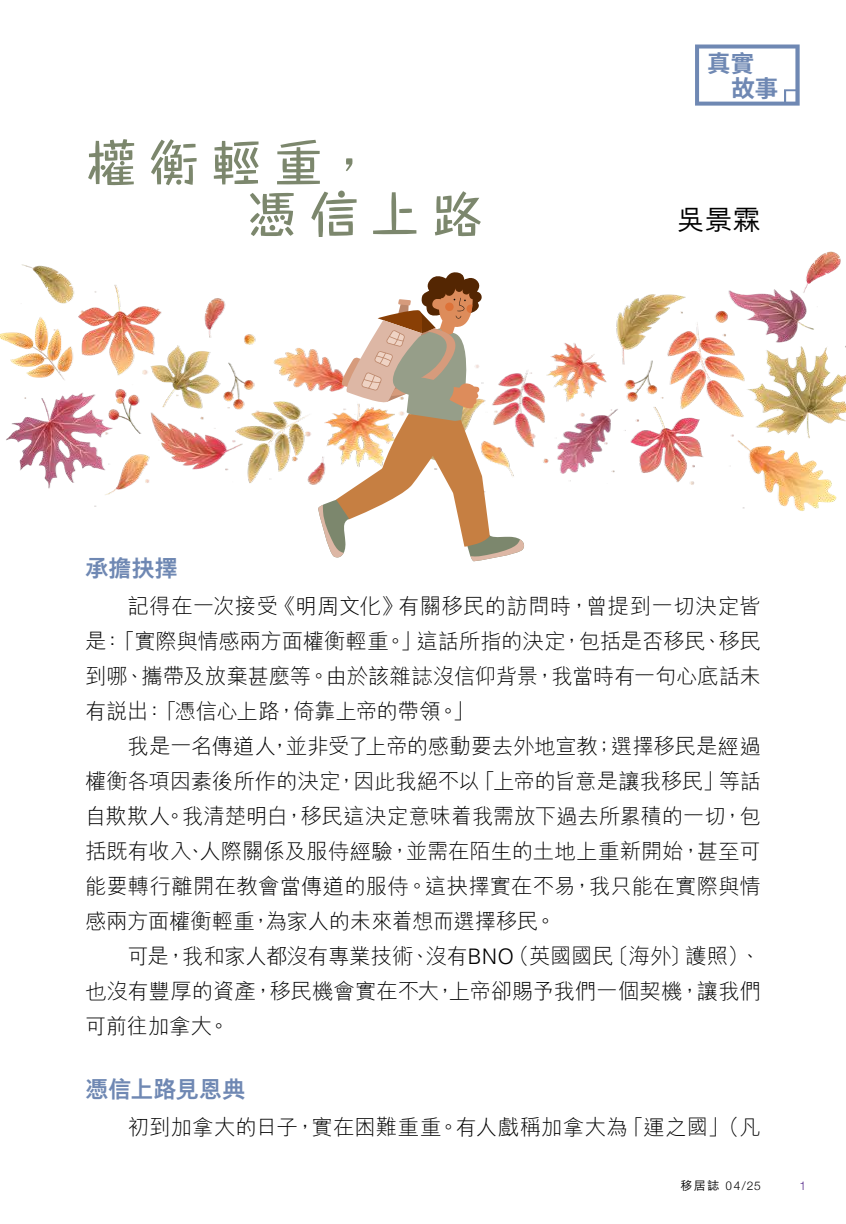
<style>
.page{position:relative;width:846px;height:1224px;background:#fff}
.page>*{position:absolute;margin:0;border:0;box-sizing:border-box;transform-origin:0 0}
.t1{font:500 52px/51.8px "M Comic HK";letter-spacing:.2em;color:#7c876d}
.t2{font:500 28px "M Hei HK";color:#000}
.t3{font:800 23.4px "M Hei HK";letter-spacing:-.015em;color:#6f88b3}
.t4{font:100 23.4px/24.8px "Noto Sans TC";color:#6f88b3}
.t5{font:300 21.4px/35px "M Hei HK";letter-spacing:-.005em;color:#000;text-align:justify}
.t6{font:500 12px "M Hei HK";color:#000}
.t7{font:300 12px "Helvetica Neue";color:#5b308e}
.s1{font-family:"Univers LT Std"}
.s2{font-weight:300}
.s3{font-family:"Helvetica Neue";font-weight:300}
</style>
<div class="page">
<img style="left:0;top:251px;width:846px;height:260px">
<svg style="left:318px;top:270px;width:208px;height:292px"></svg>
<svg style="left:695px;top:45px;width:105px;height:61px"></svg>
<h1 class="t1" style="left:246px;top:137px;width:239px;text-indent:-161px">權衡輕重，<br>憑信上路</h1>
<p class="t4" style="left:731px;top:52px;width:48px;text-indent:-24px">真實故事</p>
<h2 class="t2" style="left:677px;top:199px;width:85px">吳景霖</h2>
<p class="t3" style="left:85px;top:556px;width:94px">承擔抉擇</p>
<p class="t5" style="left:85px;top:588px;width:677px;text-indent:43px">記得在一次接受《明周文化》有關移民的訪問時，曾提到一切決定皆是：「實際與情感兩方面權衡輕重。」這話所指的決定，包括是否移民、移民到哪、攜帶及放棄甚麼等。由於該雜誌沒信仰背景，我當時有一句心底話未有說出：「憑信心上路，倚靠上帝的帶領。」</p>
<p class="t5" style="left:85px;top:728px;width:677px;text-indent:43px">我是一名傳道人，並非受了上帝的感動要去外地宣教；選擇移民是經過權衡各項因素後所作的決定，因此我絕不以「上帝的旨意是讓我移民」等話自欺欺人。我清楚明白，移民這決定意味着我需放下過去所累積的一切，包括既有收入、人際關係及服侍經驗，並需在陌生的土地上重新開始，甚至可能要轉行離開在教會當傳道的服侍。這抉擇實在不易，我只能在實際與情感兩方面權衡輕重，為家人的未來着想而選擇移民。</p>
<p class="t5" style="left:85px;top:938px;width:677px;text-indent:43px">可是，我和家人都沒有專業技術、沒有<span class="s1">BNO</span>（英國國民〔海外〕護照）、也沒有豐厚的資產，移民機會實在不大，上帝卻賜予我們一個契機，讓我們可前往加拿大。</p>
<p class="t3" style="left:85px;top:1077px;width:162px">憑信上路見恩典</p>
<p class="t5" style="left:128px;top:1109px;width:635px">初到加拿大的日子，實在困難重重。有人戲稱加拿大為「運之國」（凡</p>
<p class="t6" style="left:680px;top:1177px;width:82px">移居誌 <span class="s2">04</span><span class="s3">/25</span></p>
<p class="t7" style="left:799px;top:1176px;width:8px">1</p>
</div>
